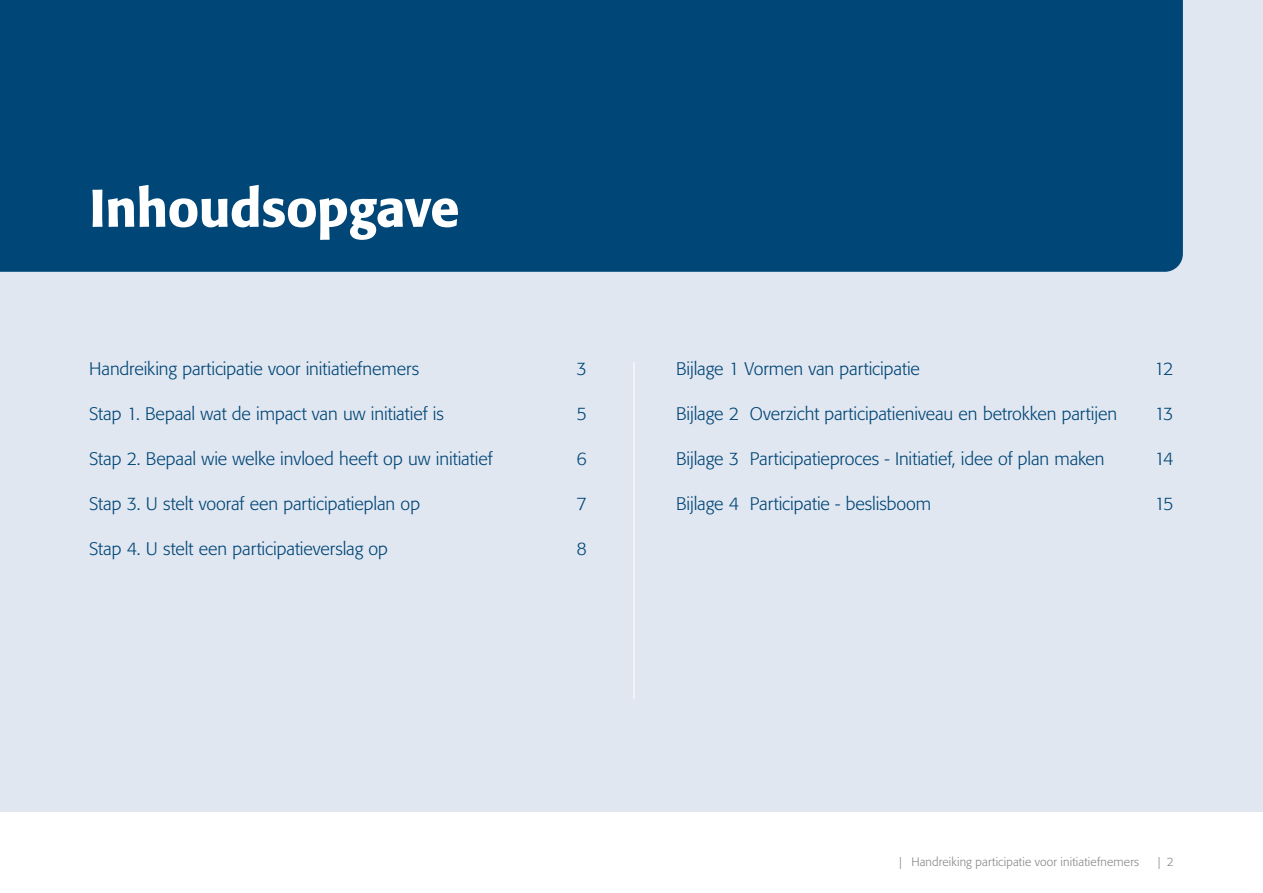
<style>
.page{position:relative;width:1263px;height:893px;background:#fff}
.page>*{position:absolute;margin:0;border:0;box-sizing:border-box;transform-origin:0 0}
._1_Hoofdkop_25pt{font:500 52.5px "Formata";letter-spacing:-.01em;color:#fff}
._3_ToC_kop{font:300 18px "Formata";letter-spacing:-.005em;color:#004676}
.t1{font:300 12px "Formata";letter-spacing:.01em;color:#878787}
</style>
<div class="page">
<div style="left:0;top:0;width:1263px;height:812px;background:#e1e7f1"></div>
<div style="left:0;top:0;width:1183px;height:272px;background:#004676"></div>
<hr style="left:634px;top:362px;width:1px;height:337px;background:#fff">
<h3 class="_1_Hoofdkop_25pt" style="left:89px;top:176px;width:372px">Inhoudsopgave</h3>
<p class="_3_ToC_kop" style="left:89px;top:358px;width:331px">Handreiking participatie voor initiatiefnemers</p>
<p class="_3_ToC_kop" style="left:576px;top:358px;width:12px">3</p>
<p class="_3_ToC_kop" style="left:89px;top:403px;width:356px">Stap 1. Bepaal wat de impact van uw initiatief is</p>
<p class="_3_ToC_kop" style="left:576px;top:403px;width:12px">5</p>
<p class="_3_ToC_kop" style="left:89px;top:448px;width:405px">Stap 2. Bepaal wie welke invloed heeft op uw initiatief</p>
<p class="_3_ToC_kop" style="left:576px;top:448px;width:12px">6</p>
<p class="_3_ToC_kop" style="left:89px;top:493px;width:332px">Stap 3. U stelt vooraf een participatieplan op</p>
<p class="_3_ToC_kop" style="left:576px;top:493px;width:12px">7</p>
<p class="_3_ToC_kop" style="left:89px;top:539px;width:300px">Stap 4. U stelt een participatieverslag op</p>
<p class="_3_ToC_kop" style="left:576px;top:539px;width:12px">8</p>
<p class="_3_ToC_kop" style="left:676px;top:358px;width:245px">Bijlage 1 Vormen van participatie</p>
<p class="_3_ToC_kop" style="left:1154px;top:358px;width:21px">12</p>
<p class="_3_ToC_kop" style="left:676px;top:403px;width:442px">Bijlage 2 Overzicht participatieniveau en betrokken partijen</p>
<p class="_3_ToC_kop" style="left:1154px;top:403px;width:21px">13</p>
<p class="_3_ToC_kop" style="left:676px;top:448px;width:430px">Bijlage 3 Participatieproces - Initiatief, idee of plan maken</p>
<p class="_3_ToC_kop" style="left:1154px;top:448px;width:21px">14</p>
<p class="_3_ToC_kop" style="left:676px;top:493px;width:257px">Bijlage 4 Participatie - beslisboom</p>
<p class="_3_ToC_kop" style="left:1154px;top:493px;width:21px">15</p>
<p class="t1" style="left:899px;top:855px;width:242px">| Handreiking participatie voor initiatiefnemers</p>
<p class="t1" style="left:1158px;top:855px;width:17px">| 2</p>
</div>
